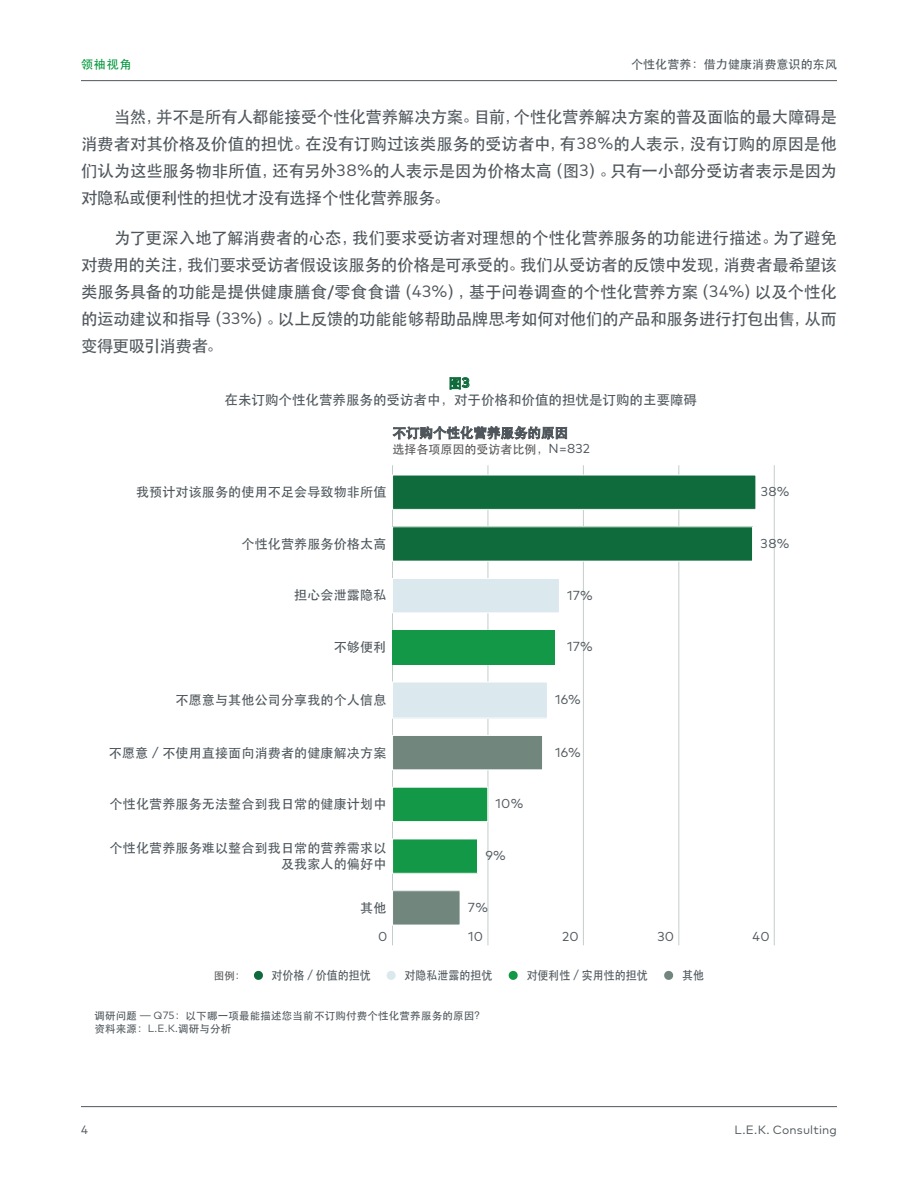
<style>
.page{position:relative;width:918px;height:1188px;background:#fff}
.page>*{position:absolute;margin:0;border:0;box-sizing:border-box;transform-origin:0 0}
.Body_Copy_11_18{font:16.5px/27px "ST Heiti";letter-spacing:-.025em;color:#50575c;text-align:justify}
.t1{font:13.5px/16.5px "ST Heiti";color:#4f575c;text-align:center}
.t2{font:13.05px/15.6px "ST Heiti";letter-spacing:.01em;color:#4f575c;text-align:right}
.t3{font:13.05px "Mark Pro";letter-spacing:.02em;color:#4f575c}
.t4{font:12px "ST Heiti";letter-spacing:.005em;color:#4f575c;scale:.91 1}
.t5{font:12px "ST Heiti";color:#585858}
.t6{font:12px "Mark Pro";letter-spacing:.015em;color:#50575c}
.t7{font:12px "ST Heiti";letter-spacing:.005em;color:#4f575c}
.t8{font:12px "ST Heiti";color:#00973a}
.t9{font:10.5px/12.6px "ST Heiti";letter-spacing:.02em;color:#4f575c}
.t10{font:10.5px "ST Heiti";color:#585858}
.s1{font-family:"Mark Pro"}
.s2{color:#0f6b3b}
.s3{font-family:"Mark Pro";font-weight:700;color:#0f6b3b}
.s4{font-family:"Mark Pro";font-size:13.05px;color:#4f575c}
</style>
<div class="page">
<hr style="left:81px;top:1106px;width:756px;height:1px;background:#50575c">
<hr style="left:81px;top:80px;width:756px;height:1px;background:#50575c">
<svg style="left:393px;top:425px;width:174px;height:15px"></svg>
<svg style="left:450px;top:378px;width:19px;height:11px"></svg>
<svg style="left:254px;top:970px;width:9px;height:10px"></svg>
<svg style="left:386px;top:971px;width:10px;height:9px"></svg>
<svg style="left:508px;top:970px;width:10px;height:10px"></svg>
<svg style="left:664px;top:970px;width:10px;height:10px"></svg>
<hr style="left:392px;top:465px;width:1px;height:480px;background:#c3cdcc">
<hr style="left:774px;top:465px;width:1px;height:480px;background:#c3cdcc">
<hr style="left:678px;top:465px;width:1px;height:480px;background:#c3cdcc">
<hr style="left:583px;top:465px;width:1px;height:480px;background:#c3cdcc">
<hr style="left:488px;top:465px;width:1px;height:480px;background:#c3cdcc">
<div style="left:393px;top:475px;width:363px;height:34px;background:#0f6b3b"></div>
<div style="left:392px;top:475px;width:364px;height:35px;border:1px solid #fff"></div>
<div style="left:393px;top:527px;width:360px;height:34px;background:#0f6b3b"></div>
<div style="left:392px;top:526px;width:361px;height:36px;border:1px solid #fff"></div>
<div style="left:393px;top:579px;width:166px;height:34px;background:#dbe8ee"></div>
<div style="left:392px;top:578px;width:168px;height:35px;border:1px solid #fff"></div>
<div style="left:393px;top:682px;width:154px;height:36px;background:#dbe8ee"></div>
<div style="left:392px;top:682px;width:156px;height:36px;border:1px solid #fff"></div>
<div style="left:393px;top:735px;width:150px;height:35px;background:#71867c"></div>
<div style="left:392px;top:735px;width:151px;height:35px;border:1px solid #fff"></div>
<div style="left:393px;top:891px;width:67px;height:34px;background:#71867c"></div>
<div style="left:392px;top:890px;width:68px;height:35px;border:1px solid #fff"></div>
<div style="left:393px;top:839px;width:85px;height:34px;background:#129847"></div>
<div style="left:392px;top:839px;width:86px;height:35px;border:1px solid #fff"></div>
<div style="left:393px;top:787px;width:95px;height:35px;background:#129847"></div>
<div style="left:392px;top:787px;width:96px;height:35px;border:1px solid #fff"></div>
<div style="left:393px;top:630px;width:162px;height:35px;background:#129847"></div>
<p class="t8" style="left:81px;top:58px;width:52px">领袖视角</p>
<p class="t7" style="left:631px;top:58px;width:207px">个性化营养：借力健康消费意识的东风</p>
<p class="Body_Copy_11_18" style="left:81px;top:103px;width:757px;text-indent:33px">当然，并不是所有人都能接受个性化营养解决方案。目前，个性化营养解决方案的普及面临的最大障碍是消费者对其价格及价值的担忧。在没有订购过该类服务的受访者中，有<span class="s1">38%</span>的人表示，没有订购的原因是他们认为这些服务物非所值，还有另外<span class="s1">38%</span>的人表示是因为价格太高（图<span class="s1">3</span>）。只有一小部分受访者表示是因为对隐私或便利性的担忧才没有选择个性化营养服务。</p>
<p class="Body_Copy_11_18" style="left:81px;top:225px;width:758px;text-indent:33px">为了更深入地了解消费者的心态，我们要求受访者对理想的个性化营养服务的功能进行描述。为了避免对费用的关注，我们要求受访者假设该服务的价格是可承受的。我们从受访者的反馈中发现，消费者最希望该类服务具备的功能是提供健康膳食/零食食谱（<span class="s1">43%</span>），基于问卷调查的个性化营养方案（<span class="s1">34%</span>）以及个性化的运动建议和指导（<span class="s1">33%</span>）。以上反馈的功能能够帮助品牌思考如何对他们的产品和服务进行打包出售，从而变得更吸引消费者。</p>
<p class="t1" style="left:225px;top:375px;width:474px"><span class="s2">图</span><span class="s3">3<br></span>在未订购个性化营养服务的受访者中，对于价格和价值的担忧是订购的主要障碍</p>
<p class="t5" style="left:393px;top:443px;width:199px">选择各项原因的受访者比例，<span class="s4">N=832</span></p>
<p class="t2" style="left:136px;top:484px;width:252px">我预计对该服务的使用不足会导致物非所值</p>
<p class="t2" style="left:241px;top:536px;width:146px">个性化营养服务价格太高</p>
<p class="t2" style="left:294px;top:588px;width:94px">担心会泄露隐私</p>
<p class="t2" style="left:334px;top:640px;width:54px">不够便利</p>
<p class="t2" style="left:176px;top:692px;width:212px">不愿意与其他公司分享我的个人信息</p>
<p class="t2" style="left:109px;top:745px;width:279px">不愿意 <span class="s1">/</span> 不使用直接面向消费者的健康解决方案</p>
<p class="t2" style="left:110px;top:797px;width:278px">个性化营养服务无法整合到我日常的健康计划中</p>
<p class="t2" style="left:110px;top:840px;width:278px">个性化营养服务难以整合到我日常的营养需求以及我家人的偏好中</p>
<p class="t2" style="left:360px;top:900px;width:28px">其他</p>
<p class="t3" style="left:496px;top:794px;width:29px">10%</p>
<p class="t3" style="left:485px;top:846px;width:22px">9%</p>
<p class="t3" style="left:468px;top:897px;width:22px">7%</p>
<p class="t3" style="left:567px;top:585px;width:27px">17%</p>
<p class="t3" style="left:567px;top:637px;width:27px">17%</p>
<p class="t3" style="left:555px;top:690px;width:27px">16%</p>
<p class="t3" style="left:555px;top:742px;width:27px">16%</p>
<p class="t3" style="left:761px;top:482px;width:30px">38%</p>
<p class="t3" style="left:761px;top:533px;width:30px">38%</p>
<p class="t3" style="left:378px;top:926px;width:11px">0</p>
<p class="t3" style="left:468px;top:926px;width:16px">10</p>
<p class="t3" style="left:562px;top:926px;width:18px">20</p>
<p class="t3" style="left:657px;top:926px;width:18px">30</p>
<p class="t3" style="left:753px;top:926px;width:19px">40</p>
<p class="t10" style="left:214px;top:970px;width:33px">图例：</p>
<p class="t4" style="left:272px;top:969px;width:111px">对价格 <span class="s1">/</span> 价值的担忧</p>
<p class="t4" style="left:405px;top:969px;width:98px">对隐私泄露的担忧</p>
<p class="t4" style="left:527px;top:969px;width:135px">对便利性 <span class="s1">/</span> 实用性的担忧</p>
<p class="t4" style="left:682px;top:969px;width:26px">其他</p>
<p class="t9" style="left:94px;top:1010px;width:392px">调研问题 — <span class="s1">Q75</span>：以下哪一项最能描述您当前不订购付费个性化营养服务的原因？资料来源：<span class="s1">L.E.K.</span>调研与分析</p>
<p class="t6" style="left:81px;top:1121px;width:8px">4</p>
<p class="t6" style="left:735px;top:1121px;width:104px">L.E.K. Consulting</p>
</div>
